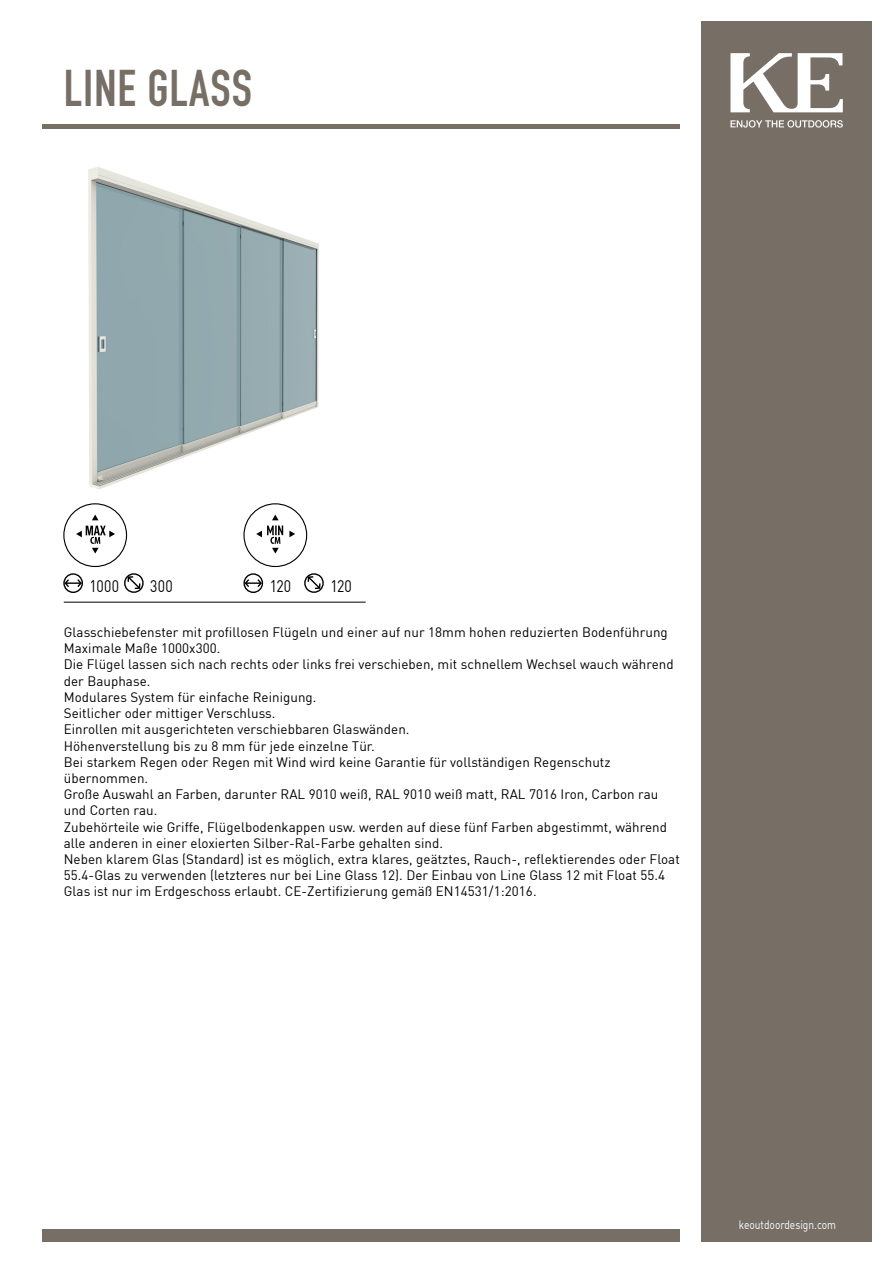
<style>
.page{position:relative;width:893px;height:1263px;background:#fff}
.page>*{position:absolute;margin:0;border:0;box-sizing:border-box;transform-origin:0 0}
.t1{font:50.85px "DIN Engschrift Std";letter-spacing:.02em;color:#776f66}
.t2{font:16.5px "DIN";letter-spacing:.02em;color:#000;scale:.85 1}
.t3{font:13.5px/16.2px "DIN";letter-spacing:.005em;color:#000}
.t4{font:12px "DIN";color:#fff;scale:.85 1}
</style>
<div class="page">
<div style="left:43px;top:1229px;width:637px;height:13px;background:#776f66"></div>
<div style="left:702px;top:21px;width:170px;height:1221px;background:#776f66"></div>
<svg style="left:730px;top:53px;width:113px;height:59px"></svg>
<svg style="left:730px;top:120px;width:113px;height:8px"></svg>
<img style="left:88px;top:167px;width:231px;height:322px">
<hr style="left:43px;top:125px;width:637px;height:4px;background:#776f66">
<hr style="left:64px;top:602px;width:302px;height:1px;background:#000">
<svg style="left:64px;top:574px;width:18px;height:18px"></svg>
<div style="left:63px;top:573px;width:20px;height:20px;border:1px solid #000;border-radius:50%"></div>
<svg style="left:64px;top:579px;width:18px;height:8px"></svg>
<svg style="left:244px;top:574px;width:18px;height:18px"></svg>
<div style="left:243px;top:573px;width:20px;height:20px;border:1px solid #000;border-radius:50%"></div>
<svg style="left:245px;top:579px;width:17px;height:8px"></svg>
<svg style="left:92px;top:515px;width:7px;height:5px"></svg>
<svg style="left:76px;top:526px;width:39px;height:27px"></svg>
<div style="left:63px;top:503px;width:64px;height:64px;border:1px solid #000;border-radius:50%"></div>
<svg style="left:289px;top:531px;width:6px;height:6px"></svg>
<div style="left:243px;top:503px;width:64px;height:64px;border:1px solid #000;border-radius:50%"></div>
<svg style="left:124px;top:573px;width:20px;height:20px"></svg>
<svg style="left:304px;top:573px;width:20px;height:20px"></svg>
<svg style="left:256px;top:515px;width:27px;height:38px"></svg>
<p class="t1" style="left:64px;top:58px;width:190px">LINE GLASS</p>
<p class="t2" style="left:90px;top:576px;width:36px">1000</p>
<p class="t2" style="left:150px;top:576px;width:28px">300</p>
<p class="t2" style="left:270px;top:576px;width:27px">120</p>
<p class="t2" style="left:330px;top:576px;width:27px">120</p>
<p class="t3" style="left:64px;top:624px;width:606px">Glasschiebefenster mit profillosen Flügeln und einer auf nur 18mm hohen reduzierten Bodenführung</p>
<p class="t3" style="left:64px;top:640px;width:158px">Maximale Maße 1000x300.</p>
<p class="t3" style="left:64px;top:656px;width:611px">Die Flügel lassen sich nach rechts oder links frei verschieben, mit schnellem Wechsel wauch während</p>
<p class="t3" style="left:64px;top:672px;width:88px">der Bauphase.</p>
<p class="t3" style="left:64px;top:689px;width:254px">Modulares System für einfache Reinigung.</p>
<p class="t3" style="left:64px;top:705px;width:213px">Seitlicher oder mittiger Verschluss.</p>
<p class="t3" style="left:64px;top:721px;width:347px">Einrollen mit ausgerichteten verschiebbaren Glaswänden.</p>
<p class="t3" style="left:64px;top:737px;width:312px">Höhenverstellung bis zu 8 mm für jede einzelne Tür.</p>
<p class="t3" style="left:64px;top:753px;width:548px">Bei starkem Regen oder Regen mit Wind wird keine Garantie für vollständigen Regenschutz</p>
<p class="t3" style="left:64px;top:770px;width:86px">übernommen.</p>
<p class="t3" style="left:64px;top:786px;width:596px">Große Auswahl an Farben, darunter RAL 9010 weiß, RAL 9010 weiß matt, RAL 7016 Iron, Carbon rau</p>
<p class="t3" style="left:64px;top:802px;width:95px">und Corten rau.</p>
<p class="t3" style="left:64px;top:818px;width:605px">Zubehörteile wie Griffe, Flügelbodenkappen usw. werden auf diese fünf Farben abgestimmt, während alle anderen in einer eloxierten Silber-Ral-Farbe gehalten sind.</p>
<p class="t3" style="left:64px;top:851px;width:617px">Neben klarem Glas (Standard) ist es möglich, extra klares, geätztes, Rauch-, reflektierendes oder Float<br>55.4-Glas zu verwenden (letzteres nur bei Line Glass 12). Der Einbau von Line Glass 12 mit Float 55.4<br>Glas ist nur im Erdgeschoss erlaubt. CE-Zertifizierung gemäß EN14531/1:2016.</p>
<p class="t4" style="left:739px;top:1217px;width:116px">keoutdoordesign.com</p>
</div>
